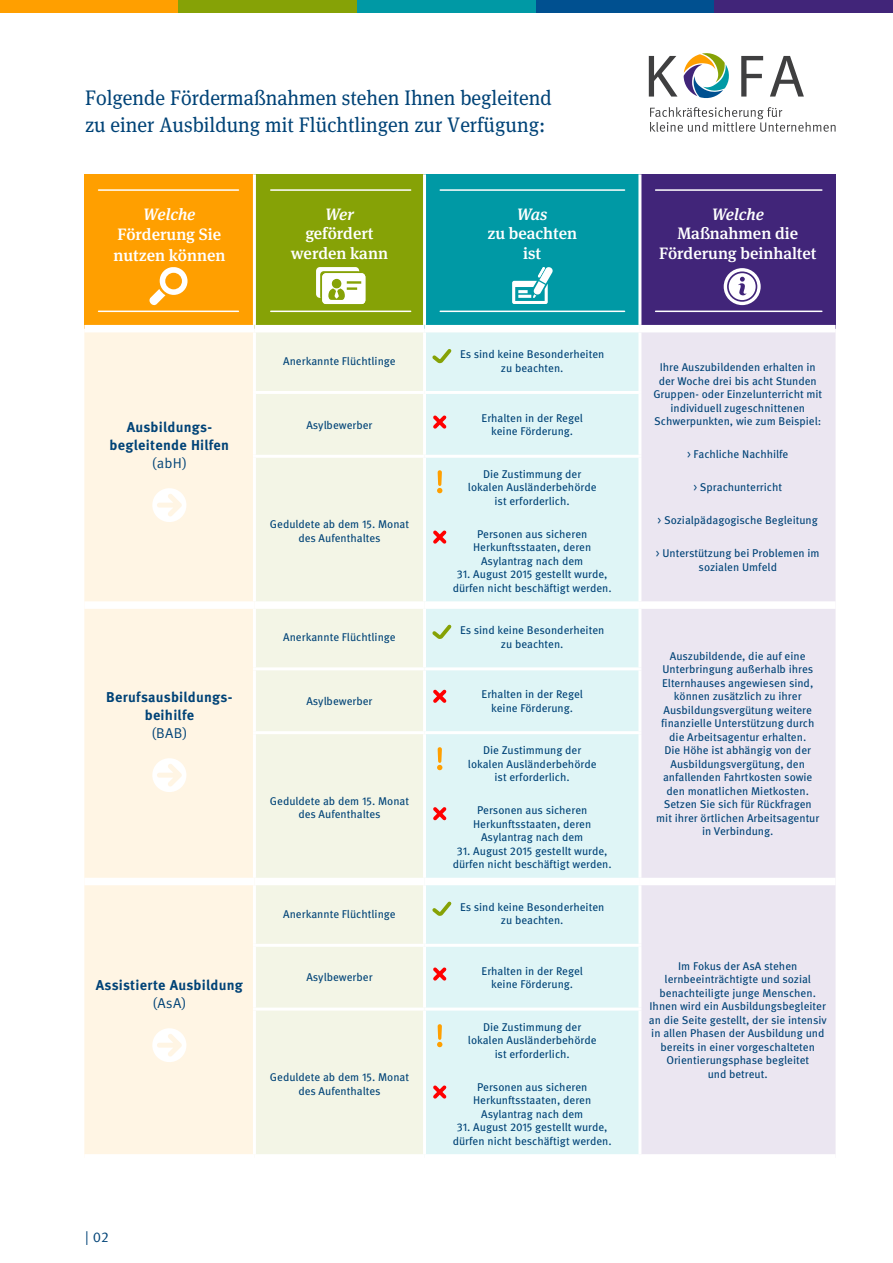
<style>
.page{position:relative;width:893px;height:1263px;background:#fff}
.page>*{position:absolute;margin:0;border:0;box-sizing:border-box;transform-origin:0 0}
.t1{font:21px/27px "Meta Serif OT";color:#004377;scale:.95 1}
.t2{font:500 16.5px/19.8px "Meta Serif OT";color:#fff;text-align:center}
.t3{font:italic 500 16.5px "Meta Serif OT";color:#fff}
.t4{font:700 14.25px/18px "Meta OT";letter-spacing:.02em;color:#004377;text-align:center}
.t5{font:14.25px "Meta OT Norm";letter-spacing:.02em;color:#004377}
.t6{font:11.25px/13.5px "Meta OT";color:#004377;text-align:center}
.s1{font-family:"Meta OT Norm"}
</style>
<div class="page">
<div style="left:0;top:0;width:179px;height:13px;background:#ff9f00"></div>
<div style="left:179px;top:0;width:178px;height:13px;background:#86a206"></div>
<div style="left:357px;top:0;width:179px;height:13px;background:#0099a5"></div>
<div style="left:536px;top:0;width:178px;height:13px;background:#005090"></div>
<div style="left:714px;top:0;width:179px;height:13px;background:#412579"></div>
<svg style="left:684px;top:53px;width:45px;height:45px"></svg>
<svg style="left:649px;top:56px;width:28px;height:41px"></svg>
<svg style="left:741px;top:56px;width:22px;height:41px"></svg>
<svg style="left:770px;top:56px;width:34px;height:41px"></svg>
<svg style="left:650px;top:107px;width:186px;height:25px"></svg>
<div style="left:84px;top:174px;width:170px;height:155px;background:#ff9f00"></div>
<div style="left:254px;top:174px;width:170px;height:155px;background:#86a206"></div>
<div style="left:424px;top:174px;width:216px;height:155px;background:#0099a5"></div>
<div style="left:640px;top:174px;width:196px;height:155px;background:#412579"></div>
<div style="left:84px;top:332px;width:169px;height:822px;background:#fff5e4"></div>
<div style="left:256px;top:332px;width:167px;height:822px;background:#f3f5e6"></div>
<div style="left:426px;top:332px;width:212px;height:822px;background:#dff5f6"></div>
<svg style="left:641px;top:332px;width:195px;height:822px;fill:#ebe6f1"></svg>
<hr style="left:253px;top:391px;width:171px;height:3px;background:#fff">
<hr style="left:424px;top:391px;width:217px;height:3px;background:#fff">
<div style="left:84px;top:325px;width:170px;height:7px;background:#fff"></div>
<hr style="left:253px;top:174px;width:3px;height:151px;background:#fff">
<hr style="left:423px;top:174px;width:3px;height:151px;background:#fff">
<hr style="left:638px;top:174px;width:3px;height:151px;background:#fff">
<div style="left:254px;top:325px;width:170px;height:7px;background:#fff"></div>
<div style="left:424px;top:325px;width:216px;height:7px;background:#fff"></div>
<div style="left:640px;top:325px;width:196px;height:7px;background:#fff"></div>
<hr style="left:253px;top:667px;width:171px;height:3px;background:#fff">
<hr style="left:424px;top:667px;width:217px;height:3px;background:#fff">
<div style="left:84px;top:601px;width:170px;height:8px;background:#fff"></div>
<div style="left:254px;top:601px;width:170px;height:8px;background:#fff"></div>
<div style="left:424px;top:601px;width:216px;height:8px;background:#fff"></div>
<div style="left:640px;top:601px;width:196px;height:8px;background:#fff"></div>
<div style="left:84px;top:878px;width:170px;height:7px;background:#fff"></div>
<div style="left:254px;top:878px;width:170px;height:7px;background:#fff"></div>
<div style="left:424px;top:878px;width:216px;height:7px;background:#fff"></div>
<div style="left:640px;top:878px;width:196px;height:7px;background:#fff"></div>
<hr style="left:253px;top:944px;width:171px;height:3px;background:#fff">
<hr style="left:424px;top:944px;width:217px;height:3px;background:#fff">
<hr style="left:253px;top:1007px;width:171px;height:3px;background:#fff">
<hr style="left:424px;top:1007px;width:217px;height:3px;background:#fff">
<hr style="left:253px;top:455px;width:171px;height:3px;background:#fff">
<hr style="left:424px;top:455px;width:217px;height:3px;background:#fff">
<hr style="left:253px;top:731px;width:171px;height:3px;background:#fff">
<hr style="left:424px;top:731px;width:217px;height:3px;background:#fff">
<svg style="left:150px;top:486px;width:38px;height:38px"></svg>
<svg style="left:150px;top:756px;width:38px;height:38px"></svg>
<svg style="left:150px;top:1026px;width:38px;height:38px"></svg>
<svg style="left:149px;top:267px;width:39px;height:39px"></svg>
<svg style="left:316px;top:267px;width:49px;height:37px"></svg>
<svg style="left:512px;top:267px;width:41px;height:37px"></svg>
<hr style="left:99px;top:189px;width:139px;height:2px;background:#fff">
<hr style="left:271px;top:189px;width:140px;height:2px;background:#fff">
<hr style="left:656px;top:189px;width:166px;height:2px;background:#fff">
<hr style="left:440px;top:189px;width:185px;height:2px;background:#fff">
<hr style="left:99px;top:311px;width:139px;height:1px;background:#fff">
<hr style="left:271px;top:311px;width:140px;height:1px;background:#fff">
<hr style="left:656px;top:311px;width:166px;height:1px;background:#fff">
<hr style="left:440px;top:311px;width:185px;height:1px;background:#fff">
<svg style="left:429px;top:345px;width:26px;height:22px"></svg>
<svg style="left:429px;top:621px;width:26px;height:22px"></svg>
<svg style="left:429px;top:898px;width:26px;height:22px"></svg>
<svg style="left:437px;top:470px;width:5px;height:23px"></svg>
<svg style="left:437px;top:747px;width:5px;height:23px"></svg>
<svg style="left:437px;top:1024px;width:5px;height:23px"></svg>
<svg style="left:430px;top:527px;width:20px;height:20px"></svg>
<svg style="left:430px;top:412px;width:20px;height:20px"></svg>
<svg style="left:430px;top:803px;width:20px;height:21px"></svg>
<svg style="left:430px;top:686px;width:20px;height:20px"></svg>
<svg style="left:430px;top:1082px;width:20px;height:20px"></svg>
<svg style="left:430px;top:964px;width:20px;height:20px"></svg>
<svg style="left:724px;top:268px;width:37px;height:37px"></svg>
<h1 class="t1" style="left:85px;top:84px;width:493px">Folgende Fördermaßnahmen stehen Ihnen begleitend zu einer Ausbildung mit Flüchtlingen zur Verfügung:</h1>
<h2 class="t3" style="left:143px;top:204px;width:54px">Welche</h2>
<h2 class="t2" style="left:113px;top:224px;width:114px;line-height:20.7px;text-align:left">Förderung Sie nutzen können</h2>
<h2 class="t3" style="left:325px;top:203px;width:30px">Wer</h2>
<h2 class="t2" style="left:291px;top:224px;width:99px">gefördert werden kann</h2>
<h2 class="t3" style="left:517px;top:203px;width:32px">Was</h2>
<h2 class="t2" style="left:487px;top:224px;width:91px">zu beachten ist</h2>
<p class="t4" style="left:110px;top:418px;width:121px">Ausbildungs&shy;begleitende Hilfen</p>
<p class="t5" style="left:152px;top:455px;width:37px">(abH)</p>
<p class="t4" style="left:106px;top:688px;width:128px">Berufsausbildungs&shy;beihilfe</p>
<p class="t5" style="left:151px;top:725px;width:37px">(BAB)</p>
<p class="t4" style="left:96px;top:976px;width:149px">Assistierte Ausbildung</p>
<p class="t5" style="left:152px;top:995px;width:35px">(AsA)</p>
<p class="t6" style="left:283px;top:354px;width:114px">Anerkannte Flüchtlinge</p>
<p class="t6" style="left:460px;top:348px;width:146px">Es sind keine Besonderheiten zu beachten.</p>
<p class="t6" style="left:306px;top:418px;width:68px">Asylbewerber</p>
<p class="t6" style="left:482px;top:411px;width:103px">Erhalten in der Regel keine Förderung.</p>
<p class="t6" style="left:270px;top:518px;width:141px">Geduldete ab dem 15. Monat des Aufenthaltes</p>
<p class="t6" style="left:468px;top:467px;width:130px">Die Zustimmung der lokalen Ausländerbehörde ist erforderlich.</p>
<p class="t6" style="left:473px;top:527px;width:120px">Personen aus sicheren<br>Herkunftsstaaten, deren<br>Asylantrag nach dem</p>
<p class="t6" style="left:453px;top:568px;width:161px">31. August 2015 gestellt wurde, dürfen nicht beschäftigt werden.</p>
<p class="t6" style="left:283px;top:631px;width:114px">Anerkannte Flüchtlinge</p>
<p class="t6" style="left:460px;top:624px;width:146px">Es sind keine Besonderheiten zu beachten.</p>
<p class="t6" style="left:306px;top:695px;width:68px">Asylbewerber</p>
<p class="t6" style="left:482px;top:688px;width:103px">Erhalten in der Regel keine Förderung.</p>
<p class="t6" style="left:270px;top:794px;width:141px">Geduldete ab dem 15. Monat des Aufenthaltes</p>
<p class="t6" style="left:468px;top:744px;width:130px">Die Zustimmung der lokalen Ausländerbehörde ist erforderlich.</p>
<p class="t6" style="left:473px;top:804px;width:120px">Personen aus sicheren<br>Herkunftsstaaten, deren<br>Asylantrag nach dem</p>
<p class="t6" style="left:453px;top:844px;width:161px">31. August 2015 gestellt wurde, dürfen nicht beschäftigt werden.</p>
<p class="t6" style="left:283px;top:907px;width:114px">Anerkannte Flüchtlinge</p>
<p class="t6" style="left:460px;top:900px;width:146px">Es sind keine Besonderheiten zu beachten.</p>
<p class="t6" style="left:306px;top:971px;width:68px">Asylbewerber</p>
<p class="t6" style="left:482px;top:964px;width:103px">Erhalten in der Regel keine Förderung.</p>
<p class="t6" style="left:270px;top:1070px;width:141px">Geduldete ab dem 15. Monat des Aufenthaltes</p>
<p class="t6" style="left:468px;top:1020px;width:130px">Die Zustimmung der lokalen Ausländerbehörde ist erforderlich.</p>
<p class="t6" style="left:473px;top:1080px;width:120px">Personen aus sicheren<br>Herkunftsstaaten, deren<br>Asylantrag nach dem</p>
<p class="t6" style="left:453px;top:1121px;width:161px">31. August 2015 gestellt wurde, dürfen nicht beschäftigt werden.</p>
<p class="t5" style="left:85px;top:1229px;width:25px">| 02</p>
<h2 class="t3" style="left:712px;top:203px;width:54px">Welche</h2>
<h2 class="t2" style="left:659px;top:224px;width:159px">Maßnahmen die<br>Förderung beinhaltet</h2>
<p class="t6" style="left:653px;top:361px;width:170px">Ihre Auszubildenden erhalten in der Woche drei bis acht Stunden Gruppen- oder Einzelunterricht mit individuell zugeschnittenen Schwerpunkten, wie zum Beispiel:</p>
<p class="t6" style="left:687px;top:448px;width:103px"><span class="s1">&gt;</span> Fachliche Nachhilfe</p>
<p class="t6" style="left:693px;top:481px;width:90px"><span class="s1">&gt;</span> Sprachunterricht</p>
<p class="t6" style="left:658px;top:514px;width:162px"><span class="s1">&gt;</span> Sozialpädagogische Begleitung</p>
<p class="t6" style="left:656px;top:547px;width:165px"><span class="s1">&gt;</span> Unterstützung bei Problemen im sozialen Umfeld</p>
<p class="t6" style="left:656px;top:649px;width:165px">Auszubildende, die auf eine<br>Unterbringung außerhalb ihres<br>Elternhauses angewiesen sind, können zusätzlich zu ihrer<br>Ausbildungsvergütung weitere finanzielle Unterstützung durch die Arbeitsagentur erhalten.<br>Die Höhe ist abhängig von der<br>Ausbildungsvergütung, den anfallenden Fahrtkosten sowie den monatlichen Mietkosten.<br>Setzen Sie sich für Rückfragen mit ihrer örtlichen Arbeitsagentur in Verbindung.</p>
<p class="t6" style="left:649px;top:959px;width:179px">Im Fokus der AsA stehen lernbeeinträchtigte und sozial benachteiligte junge Menschen.<br>Ihnen wird ein Ausbildungsbegleiter an die Seite gestellt, der sie intensiv in allen Phasen der Ausbildung und bereits in einer vorgeschalteten<br>Orientierungsphase begleitet<br>und betreut.</p>
</div>
